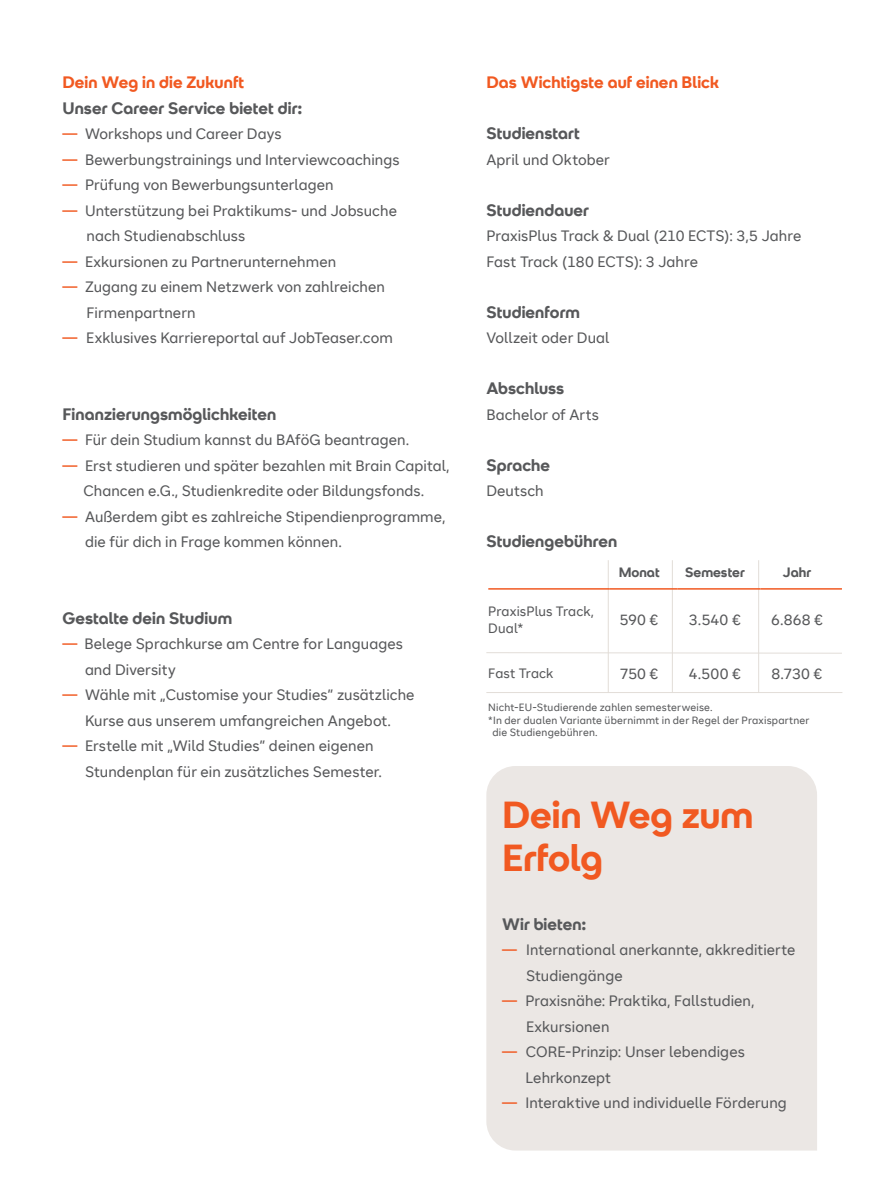
<style>
.page{position:relative;width:893px;height:1188px;background:#fff}
.page>*{position:absolute;margin:0;border:0;box-sizing:border-box;transform-origin:0 0}
.SRH_FS_FS_Headline_S{font:700 37.5px/43.5px "SRH Headline";color:#f15921}
.SRH_FS_FS_Copy_210x2{font:700 16.5px "SRH Headline";letter-spacing:.005em;color:#57585a}
.SRH_FS_FS_Subheadlin{font:700 16.5px "SRH Headline";letter-spacing:.005em;color:#57585a}
.SRH_FS_FS_Subheadlin-2{font:700 16.5px "SRH Headline";letter-spacing:.005em;color:#f15921}
.SRH_FS_FS_Copy_210x2-2{font:700 16.5px "SRH Headline";letter-spacing:.005em;color:#f15921}
.SRH_FS_FS_Headline_S-2{font:700 16.5px "SRH Headline";letter-spacing:.005em;color:#57585a}
.SRH_FS_FS_Copy_210x2-3{font:15px/25.5px "SRH Text";letter-spacing:.005em;color:#57585a}
.SRH_FS_FS_Tabelle_Co{font:15px "SRH Text";color:#57585a}
.SRH_FS_FS_Tabelle_Co-2{font:13.5px/16.2px "SRH Text";letter-spacing:.01em;color:#57585a}
.SRH_FS_FS_Tabelle_Su{font:700 13.5px "SRH Headline";color:#57585a}
.SRH_FS_FS_Tabelle_Co-3{font:10.5px/12.6px "SRH Text";letter-spacing:.02em;color:#57585a}
.s1{color:#f15921}
</style>
<div class="page">
<svg style="left:486px;top:652px;width:356px;height:2px"></svg>
<hr style="left:608px;top:560px;width:1px;height:133px;background:#e2ddd8">
<hr style="left:672px;top:560px;width:1px;height:133px;background:#e2ddd8">
<hr style="left:758px;top:560px;width:1px;height:133px;background:#e2ddd8">
<hr style="left:486px;top:692px;width:356px;height:1px;background:#e2ddd8">
<hr style="left:488px;top:588px;width:121px;height:2px;background:#f15921">
<hr style="left:609px;top:588px;width:69px;height:2px;background:#f15921">
<hr style="left:678px;top:588px;width:83px;height:2px;background:#f15921">
<hr style="left:761px;top:588px;width:81px;height:2px;background:#f15921">
<div style="left:486px;top:766px;width:331px;height:385px;background:#ebe7e4"></div>
<p class="SRH_FS_FS_Copy_210x2-2" style="left:63px;top:73px;width:183px">Dein Weg in die Zukunft</p>
<p class="SRH_FS_FS_Copy_210x2" style="left:63px;top:98px;width:241px">Unser Career Service bietet dir:</p>
<p class="SRH_FS_FS_Copy_210x2-3" style="left:63px;top:121px;width:221px"><span class="s1">—</span> Workshops und Career Days</p>
<p class="SRH_FS_FS_Copy_210x2-3" style="left:63px;top:147px;width:339px"><span class="s1">—</span> Bewerbungstrainings und Interviewcoachings</p>
<p class="SRH_FS_FS_Copy_210x2-3" style="left:63px;top:172px;width:273px"><span class="s1">—</span> Prüfung von Bewerbungsunterlagen</p>
<p class="SRH_FS_FS_Copy_210x2-3" style="left:87px;top:198px;width:312px;text-indent:-24px"><span class="s1">—</span> Unterstützung bei Praktikums- und Jobsuche nach Studienabschluss</p>
<p class="SRH_FS_FS_Copy_210x2-3" style="left:63px;top:249px;width:275px"><span class="s1">—</span> Exkursionen zu Partnerunternehmen</p>
<p class="SRH_FS_FS_Copy_210x2-3" style="left:87px;top:274px;width:300px;text-indent:-24px"><span class="s1">—</span> Zugang zu einem Netzwerk von zahlreichen<br>Firmenpartnern</p>
<p class="SRH_FS_FS_Copy_210x2-3" style="left:63px;top:325px;width:332px"><span class="s1">—</span> Exklusives Karriereportal auf JobTeaser.com</p>
<p class="SRH_FS_FS_Copy_210x2" style="left:63px;top:404px;width:215px">Finanzierungsmöglichkeiten</p>
<p class="SRH_FS_FS_Copy_210x2-3" style="left:63px;top:427px;width:348px"><span class="s1">—</span> Für dein Studium kannst du BAföG beantragen.</p>
<p class="SRH_FS_FS_Copy_210x2-3" style="left:63px;top:453px;width:389px;text-align:center"><span class="s1">—</span> Erst studieren und später bezahlen mit Brain Capital,<br>Chancen e.G., Studienkredite oder Bildungsfonds.</p>
<p class="SRH_FS_FS_Copy_210x2-3" style="left:85px;top:504px;width:362px;text-indent:-22px"><span class="s1">—</span> Außerdem gibt es zahlreiche Stipendienprogramme, die für dich in Frage kommen können.</p>
<p class="SRH_FS_FS_Subheadlin" style="left:63px;top:608px;width:171px">Gestalte dein Studium</p>
<p class="SRH_FS_FS_Copy_210x2-3" style="left:85px;top:631px;width:319px;text-indent:-22px"><span class="s1">—</span> Belege Sprachkurse am Centre for Languages and Diversity</p>
<p class="SRH_FS_FS_Copy_210x2-3" style="left:63px;top:682px;width:354px;text-align:center"><span class="s1">—</span> Wähle mit „Customise your Studies” zusätzliche<br>Kurse aus unserem umfangreichen Angebot.</p>
<p class="SRH_FS_FS_Copy_210x2-3" style="left:85px;top:733px;width:298px;text-indent:-23px"><span class="s1">—</span> Erstelle mit „Wild Studies” deinen eigenen<br>Stundenplan für ein zusätzliches Semester.</p>
<p class="SRH_FS_FS_Subheadlin-2" style="left:486px;top:73px;width:234px">Das Wichtigste auf einen Blick</p>
<p class="SRH_FS_FS_Subheadlin" style="left:486px;top:124px;width:95px">Studienstart</p>
<p class="SRH_FS_FS_Copy_210x2-3" style="left:486px;top:147px;width:125px">April und Oktober</p>
<p class="SRH_FS_FS_Subheadlin" style="left:486px;top:200px;width:104px">Studiendauer</p>
<p class="SRH_FS_FS_Copy_210x2-3" style="left:486px;top:223px;width:317px">PraxisPlus Track &amp; Dual (210 ECTS): 3,5 Jahre</p>
<p class="SRH_FS_FS_Copy_210x2-3" style="left:486px;top:249px;width:213px">Fast Track (180 ECTS): 3 Jahre</p>
<p class="SRH_FS_FS_Copy_210x2" style="left:486px;top:302px;width:95px">Studienform</p>
<p class="SRH_FS_FS_Copy_210x2-3" style="left:486px;top:325px;width:125px">Vollzeit oder Dual</p>
<p class="SRH_FS_FS_Copy_210x2" style="left:486px;top:379px;width:80px">Abschluss</p>
<p class="SRH_FS_FS_Copy_210x2-3" style="left:486px;top:402px;width:114px">Bachelor of Arts</p>
<p class="SRH_FS_FS_Copy_210x2" style="left:486px;top:455px;width:65px">Sprache</p>
<p class="SRH_FS_FS_Copy_210x2-3" style="left:486px;top:478px;width:59px">Deutsch</p>
<p class="SRH_FS_FS_Copy_210x2" style="left:486px;top:532px;width:133px">Studiengebühren</p>
<p class="SRH_FS_FS_Tabelle_Su" style="left:619px;top:564px;width:42px">Monat</p>
<p class="SRH_FS_FS_Tabelle_Su" style="left:685px;top:564px;width:61px">Semester</p>
<p class="SRH_FS_FS_Tabelle_Su" style="left:783px;top:564px;width:30px">Jahr</p>
<p class="SRH_FS_FS_Tabelle_Co-2" style="left:488px;top:604px;width:107px">PraxisPlus Track,<br>Dual*</p>
<p class="SRH_FS_FS_Tabelle_Co" style="left:620px;top:611px;width:40px">590 €</p>
<p class="SRH_FS_FS_Tabelle_Co" style="left:689px;top:611px;width:53px">3.540 €</p>
<p class="SRH_FS_FS_Tabelle_Co" style="left:771px;top:611px;width:53px">6.868 €</p>
<p class="SRH_FS_FS_Tabelle_Co-2" style="left:488px;top:666px;width:67px">Fast Track</p>
<p class="SRH_FS_FS_Tabelle_Co" style="left:620px;top:665px;width:40px">750 €</p>
<p class="SRH_FS_FS_Tabelle_Co" style="left:689px;top:665px;width:54px">4.500 €</p>
<p class="SRH_FS_FS_Tabelle_Co" style="left:772px;top:665px;width:52px">8.730 €</p>
<p class="SRH_FS_FS_Tabelle_Co-3" style="left:488px;top:701px;width:226px">Nicht-EU-Studierende zahlen semesterweise.</p>
<p class="SRH_FS_FS_Tabelle_Co-3" style="left:492px;top:714px;width:319px;text-indent:-4px">*In der dualen Variante übernimmt in der Regel der Praxispartner die Studiengebühren.</p>
<p class="SRH_FS_FS_Headline_S" style="left:502px;top:793px;width:253px">Dein Weg zum<br>Erfolg</p>
<p class="SRH_FS_FS_Headline_S-2" style="left:502px;top:915px;width:86px">Wir bieten:</p>
<p class="SRH_FS_FS_Copy_210x2-3" style="left:526px;top:938px;width:271px;text-indent:-24px"><span class="s1">—</span> International anerkannte, akkreditierte<br>Studiengänge</p>
<p class="SRH_FS_FS_Copy_210x2-3" style="left:526px;top:989px;width:230px;text-indent:-24px"><span class="s1">—</span> Praxisnähe: Praktika, Fallstudien,<br>Exkursionen</p>
<p class="SRH_FS_FS_Copy_210x2-3" style="left:526px;top:1040px;width:221px;text-indent:-23px"><span class="s1">—</span> CORE-Prinzip: Unser lebendiges<br>Lehrkonzept</p>
<p class="SRH_FS_FS_Copy_210x2-3" style="left:502px;top:1091px;width:286px"><span class="s1">—</span> Interaktive und individuelle Förderung</p>
</div>
